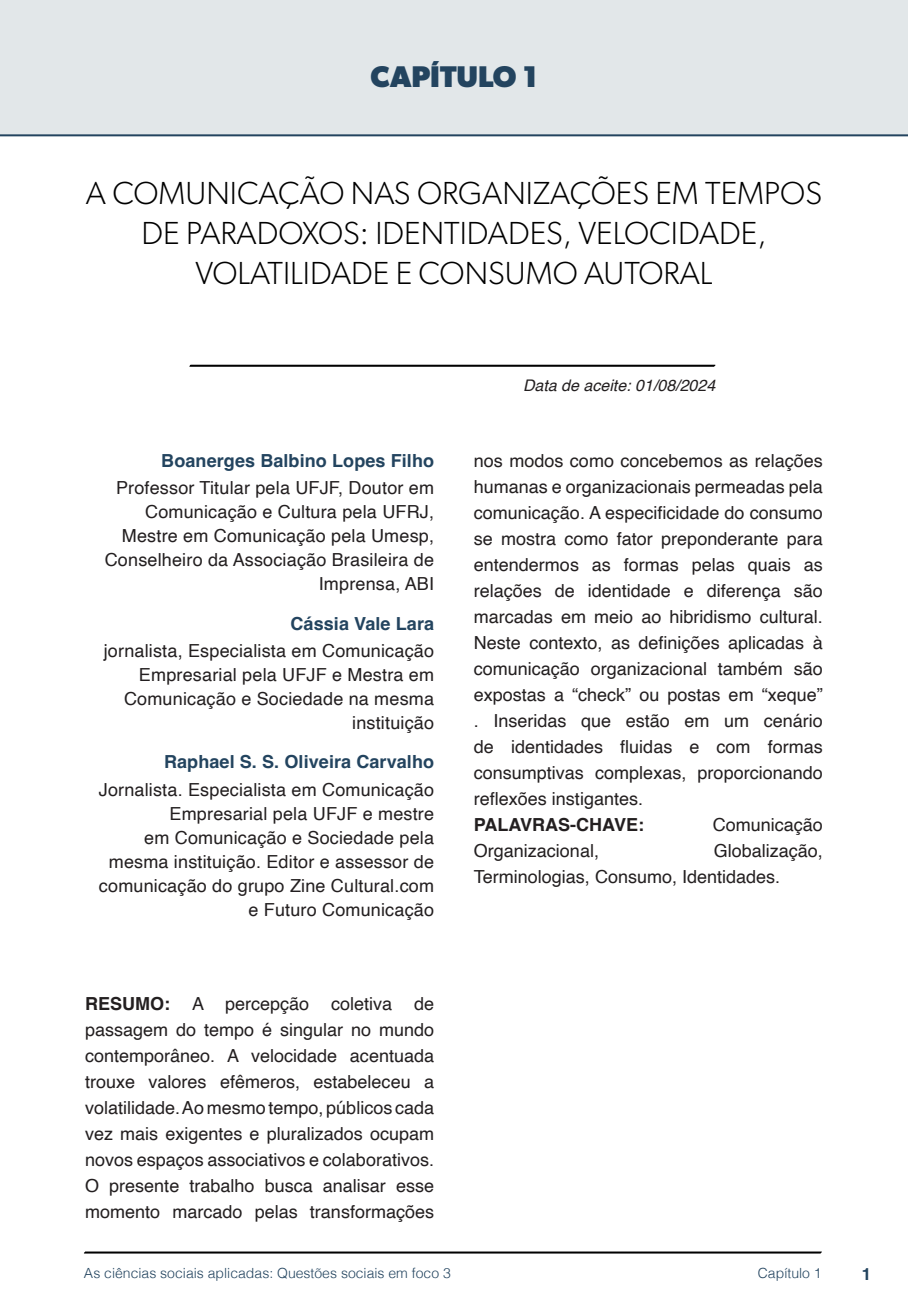
<style>
.page{position:relative;width:908px;height:1304px;background:#fff}
.page>*{position:absolute;margin:0;border:0;box-sizing:border-box;transform-origin:0 0}
.nome_artigos{font:300 32px/40px "Gibson";color:#000;text-align:center}
.capítulos{font:700 30px "Gibson";color:#23445f}
.Resumos_e_PC_TXT{font:18px/26px "Helvetica";color:#231f20;text-align:justify}
.info_autores{font:18px/24px "Helvetica";letter-spacing:.01em;color:#231f20;text-align:right}
.nome_autores{font:700 18px "Helvetica";letter-spacing:.005em;color:#23445f}
.Resumos_e_PC_TXT-2{font:700 18px "Helvetica";color:#231f20}
.t1{font:700 16.8px "Helvetica";color:#23445f}
.t2{font:italic 16px "Helvetica";color:#231f20}
.t3{font:300 14px "Helvetica";color:#23445f}
.s1{font-weight:700}
</style>
<div class="page">
<svg style="left:84px;top:1251px;width:737px;height:3px;background:#515151"></svg>
<div style="left:0;top:0;width:907px;height:136px;background:#e2e7e9"></div>
<svg style="left:189px;top:364px;width:526px;height:3px;background:#4f4f4f"></svg>
<div style="left:64px;top:74px;width:61px;height:54px;background:#e2e7e9"></div>
<p class="capítulos" style="left:370px;top:58px;width:168px">CAPÍTULO 1</p>
<p class="nome_artigos" style="left:86px;top:172px;width:737px">A COMUNICAÇÃO NAS ORGANIZAÇÕES EM TEMPOS<br>DE PARADOXOS: IDENTIDADES, VELOCIDADE,<br>VOLATILIDADE E CONSUMO AUTORAL</p>
<p class="nome_autores" style="left:161px;top:450px;width:274px">Boanerges Balbino Lopes Filho</p>
<p class="info_autores" style="left:105px;top:477px;width:331px">Professor Titular pela UFJF, Doutor em<br>Comunicação e Cultura pela UFRJ,<br>Mestre em Comunicação pela Umesp,<br>Conselheiro da Associação Brasileira de<br>Imprensa, ABI</p>
<p class="nome_autores" style="left:290px;top:612px;width:145px">Cássia Vale Lara</p>
<p class="info_autores" style="left:104px;top:639px;width:331px">jornalista, Especialista em Comunicação<br>Empresarial pela UFJF e Mestra em<br>Comunicação e Sociedade na mesma instituição</p>
<p class="nome_autores" style="left:164px;top:751px;width:271px">Raphael S. S. Oliveira Carvalho</p>
<p class="info_autores" style="left:99px;top:778px;width:336px">Jornalista. Especialista em Comunicação Empresarial pela UFJF e mestre<br>em Comunicação e Sociedade pela mesma instituição. Editor e assessor de comunicação do grupo Zine Cultural.com e Futuro Comunicação</p>
<p class="Resumos_e_PC_TXT" style="left:85px;top:991px;width:350px"><span class="s1">RESUMO:</span> A percepção coletiva de passagem do tempo é singular no mundo contemporâneo. A velocidade acentuada trouxe valores efêmeros, estabeleceu a volatilidade. Ao mesmo tempo, públicos cada vez mais exigentes e pluralizados ocupam novos espaços associativos e colaborativos.<br>O presente trabalho busca analisar esse momento marcado pelas transformações</p>
<p class="t2" style="left:523px;top:373px;width:194px">Data de aceite: 01/08/2024</p>
<p class="Resumos_e_PC_TXT" style="left:473px;top:448px;width:350px">nos modos como concebemos as relações humanas e organizacionais permeadas pela comunicação. A especificidade do consumo se mostra como fator preponderante para entendermos as formas pelas quais as relações de identidade e diferença são marcadas em meio ao hibridismo cultural.<br>Neste contexto, as definições aplicadas à comunicação organizacional também são expostas a “check” ou postas em “xeque” . Inseridas que estão em um cenário de identidades fluidas e com formas consumptivas complexas, proporcionando reflexões instigantes.</p>
<p class="Resumos_e_PC_TXT-2" style="left:473px;top:814px;width:172px">PALAVRAS-CHAVE:</p>
<p class="Resumos_e_PC_TXT" style="left:712px;top:812px;width:112px">Comunicação</p>
<p class="Resumos_e_PC_TXT" style="left:473px;top:838px;width:127px">Organizacional,</p>
<p class="Resumos_e_PC_TXT" style="left:473px;top:838px;width:350px;text-indent:240px">Globalização,<br>Terminologias, Consumo, Identidades.</p>
<p class="t3" style="left:84px;top:1261px;width:368px">As ciências sociais aplicadas: Questões sociais em foco 3</p>
<p class="t3" style="left:757px;top:1261px;width:65px">Capítulo 1</p>
<p class="t1" style="left:861px;top:1264px;width:11px">1</p>
</div>
